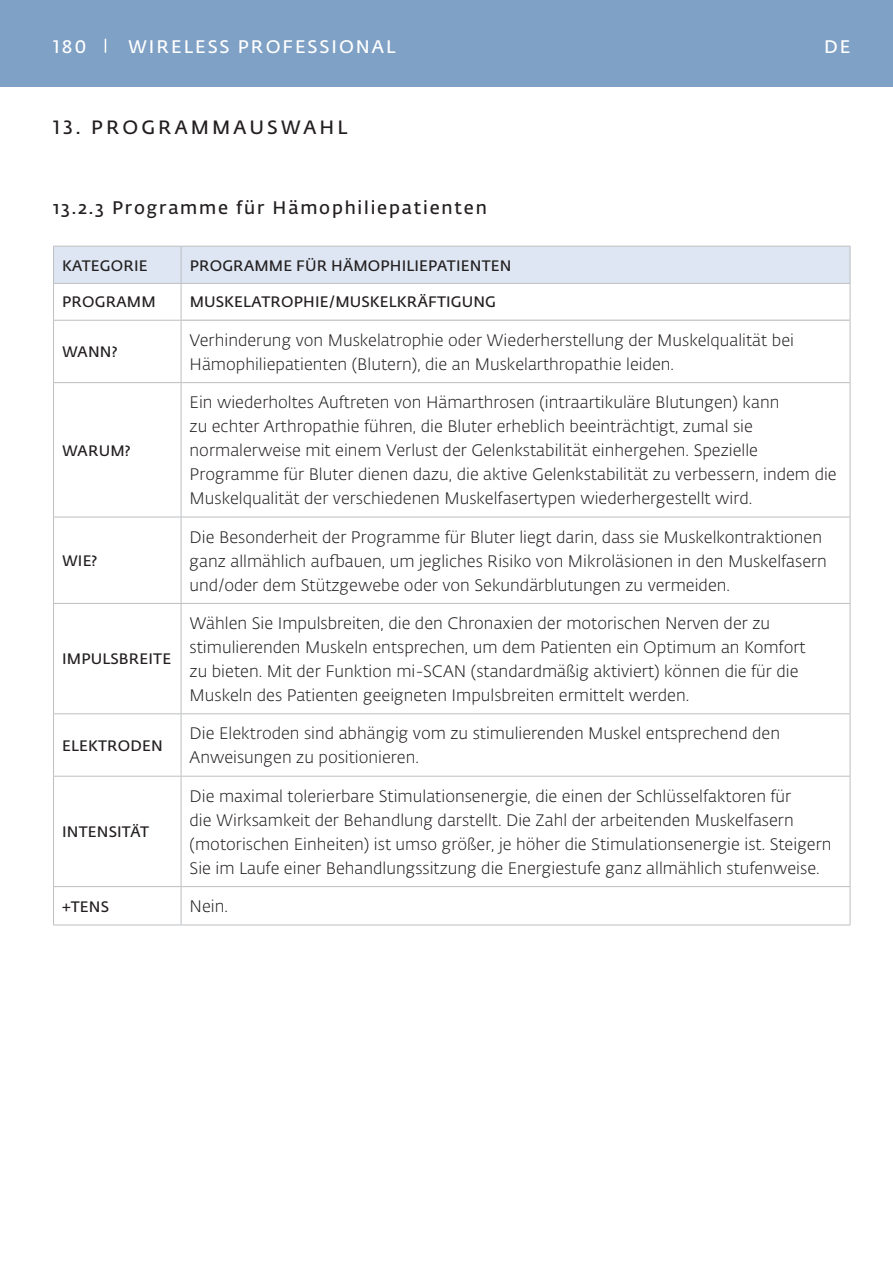
<style>
.page{position:relative;width:893px;height:1263px;background:#fff}
.page>*{position:absolute;margin:0;border:0;box-sizing:border-box;transform-origin:0 0}
.t1{font:600 19.05px "Fedra Sans Alt Pro";letter-spacing:.16em;color:#231f20}
.Subtitle{font:600 18px "Fedra Sans Alt Pro";letter-spacing:.1em;color:#231f20}
.t2{font:600 18px "Fedra Sans Alt Pro";letter-spacing:.11em;color:#fff}
.Basic_Body{font:300 16.5px/24px "Fedra Sans Alt Pro";color:#231f20}
.Table_header_text{font:600 15px "Fedra Sans Alt Pro";letter-spacing:.01em;color:#231f20}
</style>
<div class="page">
<div style="left:0;top:0;width:893px;height:87px;background:#7fa1c5"></div>
<svg style="left:105px;top:39px;width:1px;height:14px"></svg>
<div style="left:54px;top:247px;width:796px;height:36px;background:#dde6f2"></div>
<svg style="left:54px;top:284px;width:796px;height:640px"></svg>
<hr style="left:53px;top:246px;width:128px;height:1px;background:#bcbec0">
<hr style="left:53px;top:247px;width:1px;height:36px;background:#bcbec0">
<hr style="left:181px;top:246px;width:669px;height:1px;background:#bcbec0">
<hr style="left:181px;top:247px;width:1px;height:36px;background:#bcbec0">
<hr style="left:850px;top:247px;width:1px;height:36px;background:#bcbec0">
<hr style="left:53px;top:283px;width:128px;height:1px;background:#bcbec0">
<hr style="left:53px;top:284px;width:1px;height:36px;background:#bcbec0">
<hr style="left:181px;top:283px;width:669px;height:1px;background:#bcbec0">
<hr style="left:181px;top:284px;width:1px;height:36px;background:#bcbec0">
<hr style="left:850px;top:284px;width:1px;height:36px;background:#bcbec0">
<hr style="left:53px;top:320px;width:128px;height:1px;background:#bcbec0">
<hr style="left:53px;top:321px;width:1px;height:61px;background:#bcbec0">
<hr style="left:53px;top:382px;width:128px;height:1px;background:#bcbec0">
<hr style="left:53px;top:383px;width:1px;height:134px;background:#bcbec0">
<hr style="left:181px;top:382px;width:669px;height:1px;background:#bcbec0">
<hr style="left:53px;top:517px;width:128px;height:1px;background:#bcbec0">
<hr style="left:53px;top:517px;width:1px;height:86px;background:#bcbec0">
<hr style="left:181px;top:517px;width:669px;height:1px;background:#bcbec0">
<hr style="left:53px;top:603px;width:128px;height:1px;background:#bcbec0">
<hr style="left:53px;top:604px;width:1px;height:109px;background:#bcbec0">
<hr style="left:181px;top:603px;width:669px;height:1px;background:#bcbec0">
<hr style="left:53px;top:713px;width:128px;height:1px;background:#bcbec0">
<hr style="left:53px;top:714px;width:1px;height:62px;background:#bcbec0">
<hr style="left:181px;top:713px;width:669px;height:1px;background:#bcbec0">
<hr style="left:53px;top:776px;width:128px;height:1px;background:#bcbec0">
<hr style="left:53px;top:776px;width:1px;height:110px;background:#bcbec0">
<hr style="left:181px;top:776px;width:669px;height:1px;background:#bcbec0">
<hr style="left:53px;top:886px;width:128px;height:1px;background:#bcbec0">
<hr style="left:53px;top:887px;width:1px;height:37px;background:#bcbec0">
<hr style="left:181px;top:887px;width:1px;height:37px;background:#bcbec0">
<hr style="left:850px;top:887px;width:1px;height:37px;background:#bcbec0">
<hr style="left:53px;top:924px;width:128px;height:1px;background:#bcbec0">
<hr style="left:181px;top:924px;width:669px;height:1px;background:#bcbec0">
<hr style="left:181px;top:319px;width:669px;height:2px;background:#cacbcd">
<hr style="left:181px;top:321px;width:1px;height:61px;background:#bcbec0">
<hr style="left:850px;top:320px;width:1px;height:62px;background:#bcbec0">
<hr style="left:181px;top:383px;width:1px;height:134px;background:#bcbec0">
<hr style="left:850px;top:383px;width:1px;height:134px;background:#bcbec0">
<hr style="left:181px;top:517px;width:1px;height:86px;background:#bcbec0">
<hr style="left:850px;top:517px;width:1px;height:86px;background:#bcbec0">
<hr style="left:181px;top:604px;width:1px;height:109px;background:#bcbec0">
<hr style="left:850px;top:604px;width:1px;height:109px;background:#bcbec0">
<hr style="left:181px;top:714px;width:1px;height:62px;background:#bcbec0">
<hr style="left:850px;top:714px;width:1px;height:62px;background:#bcbec0">
<hr style="left:181px;top:776px;width:1px;height:110px;background:#bcbec0">
<hr style="left:850px;top:776px;width:1px;height:110px;background:#bcbec0">
<hr style="left:181px;top:886px;width:669px;height:1px;background:#bcbec0">
<p class="t2" style="left:53px;top:33px;width:35px">180</p>
<p class="t2" style="left:128px;top:33px;width:269px">WIRELESS PROFESSIONAL</p>
<p class="t2" style="left:824px;top:34px;width:28px">DE</p>
<p class="t1" style="left:53px;top:113px;width:157px">13. Pro gramm</p>
<p class="t1" style="left:234px;top:113px;width:115px">auswah l</p>
<p class="Subtitle" style="left:53px;top:194px;width:435px">13.2.3 Programme für Hämophiliepatienten</p>
<p class="Table_header_text" style="left:62px;top:254px;width:21px">KATEG</p>
<p class="Table_header_text" style="left:111px;top:254px;width:21px">ORIE</p>
<p class="Table_header_text" style="left:190px;top:254px;width:45px">PROGRA</p>
<p class="Table_header_text" style="left:254px;top:254px;width:155px">MME FÜR HÄMOPHILIE</p>
<p class="Table_header_text" style="left:428px;top:254px;width:20px">PATIENTEN</p>
<p class="Table_header_text" style="left:62px;top:291px;width:45px">PROGRA</p>
<p class="Table_header_text" style="left:127px;top:291px;width:30px">MM</p>
<p class="Table_header_text" style="left:190px;top:291px;width:55px">MUSKELATR</p>
<p class="Table_header_text" style="left:281px;top:291px;width:167px">OPHIE/MUSKELKRÄFTIGUNG</p>
<p class="Table_header_text" style="left:62px;top:341px;width:28px">WANN</p>
<p class="Table_header_text" style="left:112px;top:341px;width:7px">?</p>
<p class="Basic_Body" style="left:190px;top:328px;width:606px">Verhinderung von Muskelatrophie oder Wiederherstellung der Muskelqualität bei<br>Hämophiliepatienten (Blutern), die an Muskelarthropathie leiden.</p>
<p class="Table_header_text" style="left:62px;top:439px;width:27px">WARU</p>
<p class="Table_header_text" style="left:110px;top:439px;width:22px">M?</p>
<p class="Table_header_text" style="left:62px;top:550px;width:37px">WIE?</p>
<p class="Table_header_text" style="left:62px;top:648px;width:76px">I MPULSBREITE</p>
<p class="Table_header_text" style="left:62px;top:735px;width:90px">ELEKTRODEN</p>
<p class="Table_header_text" style="left:62px;top:821px;width:10px">INTEN</p>
<p class="Table_header_text" style="left:109px;top:821px;width:42px">SITÄT</p>
<p class="Basic_Body" style="left:190px;top:390px;width:649px">Ein wiederholtes Auftreten von Hämarthrosen (intraartikuläre Blutungen) kann<br>zu echter Arthropathie führen, die Bluter erheblich beeinträchtigt, zumal sie normalerweise mit einem Verlust der Gelenkstabilität einhergehen. Spezielle Programme für Bluter dienen dazu, die aktive Gelenkstabilität zu verbessern, indem die Muskelqualität der verschiedenen Muskelfasertypen wiederhergestellt wird.</p>
<p class="Basic_Body" style="left:190px;top:525px;width:639px">Die Besonderheit der Programme für Bluter liegt darin, dass sie Muskelkontraktionen ganz allmählich aufbauen, um jegliches Risiko von Mikroläsionen in den Muskelfasern und/oder dem Stützgewebe oder von Sekundärblutungen zu vermeiden.</p>
<p class="Basic_Body" style="left:190px;top:611px;width:618px">Wählen Sie Impulsbreiten, die den Chronaxien der motorischen Nerven der zu stimulierenden Muskeln entsprechen, um dem Patienten ein Optimum an Komfort zu bieten. Mit der Funktion mi-SCAN (standardmäßig aktiviert) können die für die Muskeln des Patienten geeigneten Impulsbreiten ermittelt werden.</p>
<p class="Basic_Body" style="left:190px;top:721px;width:592px">Die Elektroden sind abhängig vom zu stimulierenden Muskel entsprechend den<br>Anweisungen zu positionieren.</p>
<p class="Basic_Body" style="left:190px;top:784px;width:643px">Die maximal tolerierbare Stimulationsenergie, die einen der Schlüsselfaktoren für<br>die Wirksamkeit der Behandlung darstellt. Die Zahl der arbeitenden Muskelfasern (motorischen Einheiten) ist umso größer, je höher die Stimulationsenergie ist. Steigern Sie im Laufe einer Behandlungssitzung die Energiestufe ganz allmählich stufenweise.</p>
<p class="Table_header_text" style="left:62px;top:895px;width:20px">+TEN</p>
<p class="Table_header_text" style="left:101px;top:895px;width:10px">S</p>
<p class="Basic_Body" style="left:190px;top:894px;width:40px">Nein.</p>
</div>
